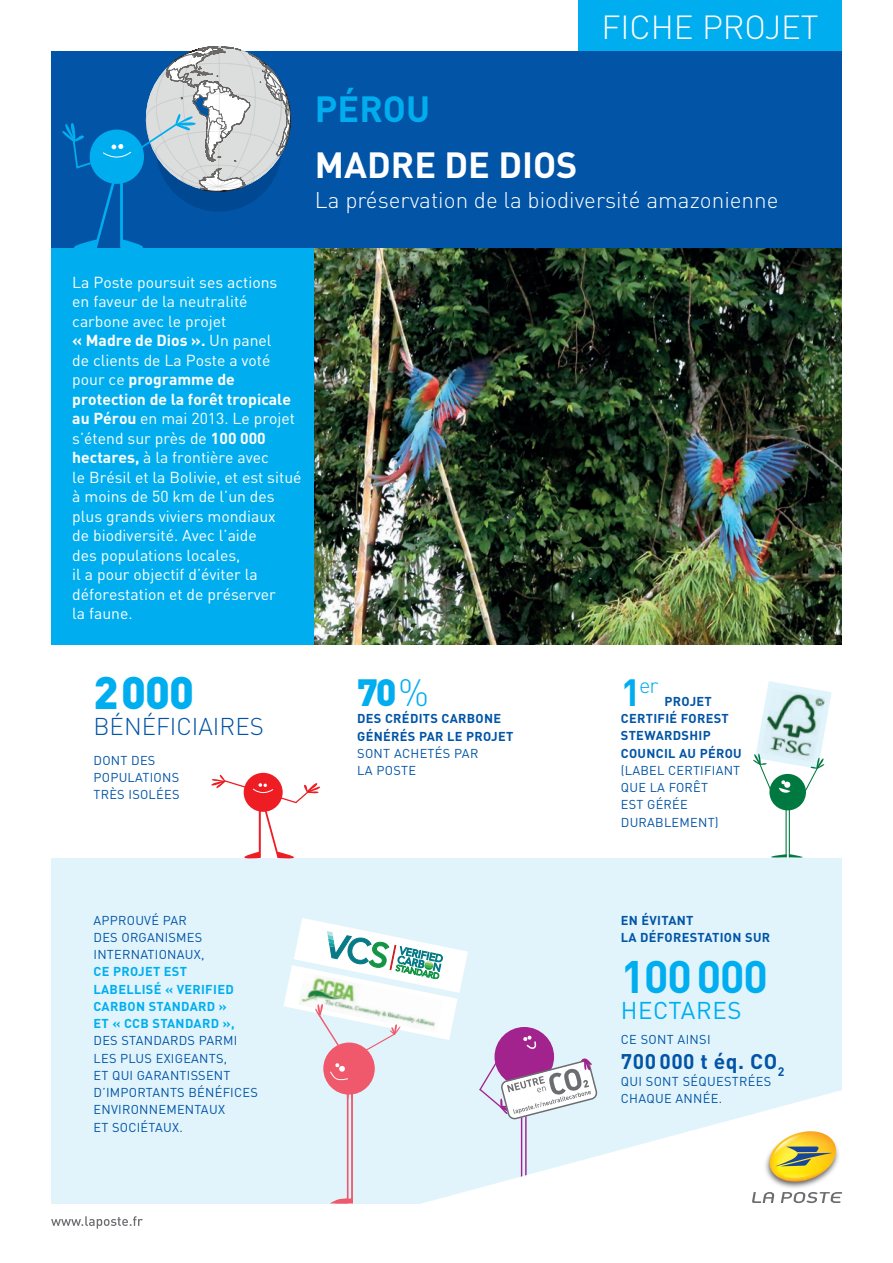
<style>
.page{position:relative;width:893px;height:1263px;background:#fff}
.page>*{position:absolute;margin:0;border:0;box-sizing:border-box;transform-origin:0 0}
.t1{font:700 45px "DIN";letter-spacing:-.025em;color:#00aeef}
.t2{font:900 45px "DIN Pro";color:#00aeef}
.t3{font:900 37.5px "DIN";color:#00aeef}
.t4{font:700 36px "DIN";color:#fff}
.t5{font:700 36px "DIN";color:#00aeef}
.t6{font:300 33px "DIN";color:#fff}
.t7{font:300 24px "DIN";color:#0154a6}
.t8{font:24px "DIN";letter-spacing:.025em;color:#00aeef}
.t9{font:300 22.5px "DIN";color:#fff}
.t10{font:300 21.9px "DIN";color:#00aeef}
.t11{font:700 21px "DIN";letter-spacing:.025em;color:#0154a6}
.t12{font:15.75px/19.5px "DIN";color:#fff}
.t13{font:12.75px/17.2px "DIN";letter-spacing:.02em;color:#0154a6}
.t14{font:700 12.75px/17.2px "DIN";letter-spacing:.025em;color:#0154a6}
.t15{font:700 12.75px/17.2px "DIN";letter-spacing:.025em;color:#00aeef}
.s1{font-weight:700}
.s2{font-weight:300}
.s3{font-weight:700;font-size:37.5px}
</style>
<div class="page">
<div style="left:578px;top:0;width:264px;height:51px;background:#00aeef"></div>
<div style="left:51px;top:51px;width:791px;height:198px;background:#0154a6"></div>
<div style="left:51px;top:249px;width:264px;height:396px;background:#00aeef"></div>
<div style="left:769px;top:774px;width:37px;height:36px;background:#007940;border-radius:50%"></div>
<svg style="left:771px;top:809px;width:32px;height:49px"></svg>
<svg style="left:753px;top:681px;width:78px;height:115px"></svg>
<div style="left:51px;top:858px;width:791px;height:345px;background:#e1f4fc"></div>
<img style="left:315px;top:249px;width:527px;height:396px">
<svg style="left:61px;top:46px;width:230px;height:203px"></svg>
<svg style="left:211px;top:774px;width:109px;height:85px"></svg>
<div style="left:494px;top:1027px;width:60px;height:59px;background:#a2238e;border-radius:50%"></div>
<svg style="left:482px;top:1035px;width:113px;height:49px"></svg>
<div style="left:323px;top:1042px;width:52px;height:52px;background:#f0596c;border-radius:50%"></div>
<svg style="left:284px;top:918px;width:184px;height:136px"></svg>
<svg style="left:330px;top:1063px;width:23px;height:140px"></svg>
<svg style="left:51px;top:1216px;width:92px;height:13px"></svg>
<svg style="left:390px;top:1084px;width:453px;height:120px"></svg>
<svg style="left:781px;top:1192px;width:61px;height:11px"></svg>
<svg style="left:752px;top:1192px;width:22px;height:11px"></svg>
<img style="left:761px;top:1129px;width:81px;height:63px">
<svg style="left:768px;top:1131px;width:68px;height:51px;background:#dcc664"></svg>
<h3 class="t6" style="left:601px;top:7px;width:219px">FICHE PROJET</h3>
<h3 class="t5" style="left:315px;top:86px;width:117px">PÉROU</h3>
<h3 class="t4" style="left:315px;top:141px;width:264px">MADRE DE DIOS</h3>
<h3 class="t9" style="left:315px;top:186px;width:465px">La préservation de la biodiversité amazonienne</h3>
<p class="t12" style="left:72px;top:272px;width:231px">La Poste poursuit ses actions<br>en faveur de la neutralité carbone avec le projet<br><span class="s1">« Madre de Dios ».</span> Un panel<br>de clients de La Poste a voté pour ce <span class="s1">programme de protection de la forêt tropicale au Pérou</span> en mai 2013. Le projet s’étend sur près de <span class="s1">100 000 hectares,</span> à la frontière avec<br>le Brésil et la Bolivie, et est situé à moins de 50 km de l’un des plus grands viviers mondiaux<br>de biodiversité. Avec l’aide<br>des populations locales,<br>il a pour objectif d’éviter la déforestation et de préserver<br>la faune.</p>
<h1 class="t2" style="left:94px;top:662px;width:102px">2000</h1>
<h3 class="t7" style="left:94px;top:711px;width:172px">BÉNÉFICIAIRES</h3>
<p class="t13" style="left:94px;top:751px;width:87px">DONT DES<br>POPULATIONS<br>TRÈS ISOLÉES</p>
<h2 class="t3" style="left:357px;top:667px;width:73px">70<span class="s2">%</span></h2>
<p class="t14" style="left:357px;top:710px;width:158px">DES CRÉDITS CARBONE<br>GÉNÉRÉS PAR LE PROJET</p>
<p class="t13" style="left:357px;top:744px;width:123px">SONT ACHETÉS PAR<br>LA POSTE</p>
<h3 class="t10" style="left:621px;top:672px;width:39px"><span class="s3">1</span>er</h3>
<p class="t14" style="left:621px;top:692px;width:122px;text-indent:44px">PROJET<br>CERTIFIÉ FOREST<br>STEWARDSHIP<br>COUNCIL AU PÉROU</p>
<p class="t13" style="left:621px;top:761px;width:121px">(LABEL CERTIFIANT<br>QUE LA FORÊT<br>EST GÉRÉE<br>DURABLEMENT)</p>
<p class="t13" style="left:94px;top:911px;width:112px">APPROUVÉ PAR<br>DES ORGANISMES<br>INTERNATIONAUX,</p>
<p class="t15" style="left:94px;top:963px;width:143px">CE PROJET EST<br>LABELLISÉ « VERIFIED<br>CARBON STANDARD »<br>ET « CCB STANDARD »,</p>
<p class="t13" style="left:94px;top:1032px;width:166px">DES STANDARDS PARMI<br>LES PLUS EXIGEANTS,<br>ET QUI GARANTISSENT<br>D’IMPORTANTS BÉNÉFICES<br>ENVIRONNEMENTAUX<br>ET SOCIÉTAUX.</p>
<p class="t14" style="left:621px;top:911px;width:151px">EN ÉVITANT<br>LA DÉFORESTATION SUR</p>
<h1 class="t1" style="left:621px;top:948px;width:148px">100000</h1>
<h3 class="t8" style="left:621px;top:995px;width:122px">HECTARES</h3>
<p class="t13" style="left:621px;top:1030px;width:91px">CE SONT AINSI</p>
<h3 class="t11" style="left:621px;top:1048px;width:165px">700 000 t éq. CO<sub>2</sub></h3>
<p class="t13" style="left:621px;top:1073px;width:152px">QUI SONT SÉQUESTRÉES<br>CHAQUE ANNÉE.</p>
</div>
